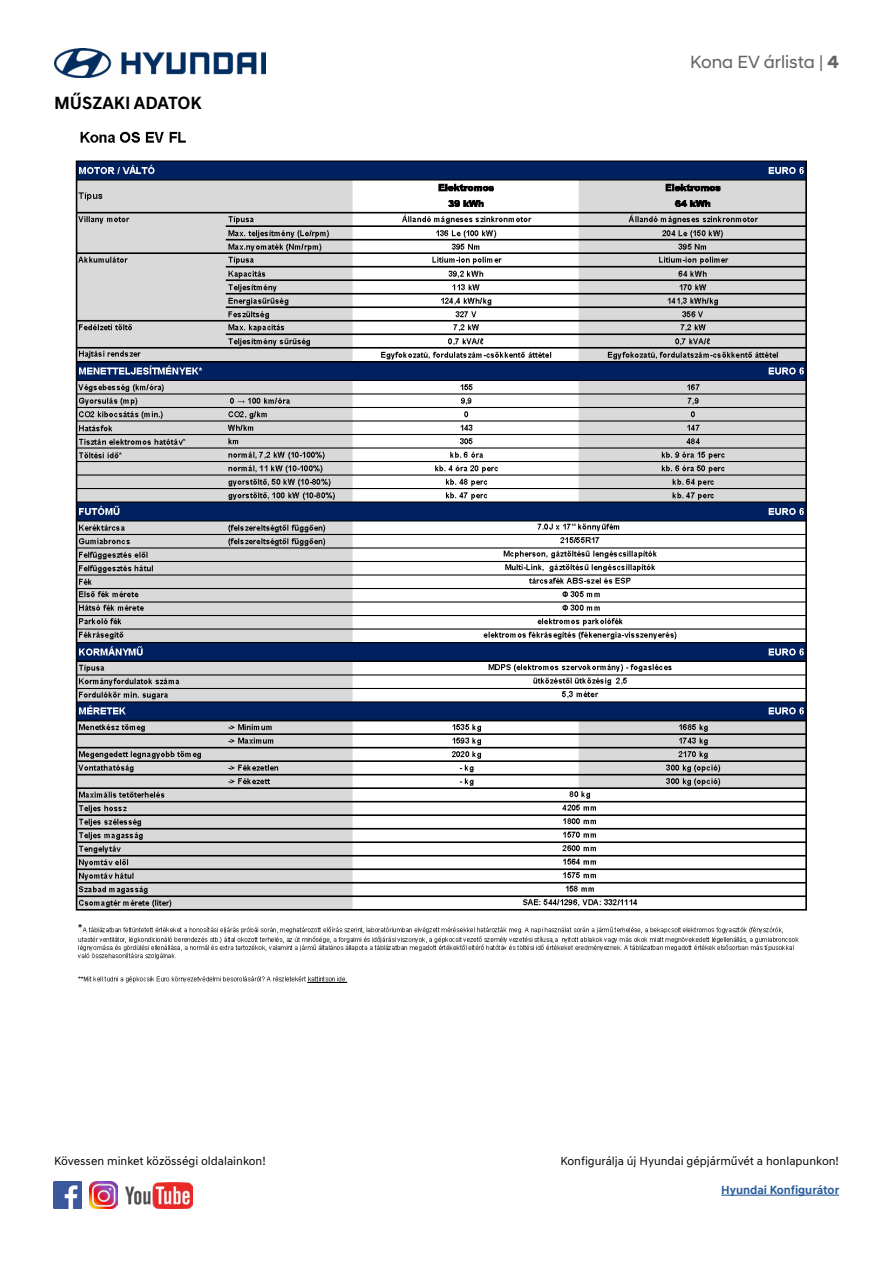
<style>
.page{position:relative;width:893px;height:1263px;background:#fff}
.page>*{position:absolute;margin:0;border:0;box-sizing:border-box;transform-origin:0 0}
.t1{font:18px "Hyundai Sans Head";color:#666665}
.t2{font:700 18px "Hyundai Sans Text";color:#000}
.t3{font:12px "Hyundai Sans Text";color:#000}
.t4{font:700 12px "Hyundai Sans Text";color:#275b9b}
.s1{font-weight:700}
</style>
<div class="page">
<img style="left:54px;top:48px;width:212px;height:29px">
<img style="left:75px;top:131px;width:732px;height:852px">
<hr style="left:721px;top:1194px;width:118px;height:2px;background:#275b9b">
<img style="left:54px;top:1181px;width:27px;height:28px">
<img style="left:90px;top:1181px;width:27px;height:28px">
<img style="left:126px;top:1182px;width:67px;height:27px">
<h1 class="t2" style="left:54px;top:92px;width:149px">MŰSZAKI ADATOK</h1>
<h1 class="t1" style="left:690px;top:51px;width:150px">Kona EV árlista | <span class="s1">4</span></h1>
<p class="t3" style="left:54px;top:1154px;width:213px">Kövessen minket közösségi oldalainkon!</p>
<p class="t3" style="left:561px;top:1154px;width:280px">Konfigurálja új Hyundai gépjárművét a honlapunkon!</p>
<p class="t4" style="left:721px;top:1182px;width:120px">Hyundai Konfigurátor</p>
</div>
